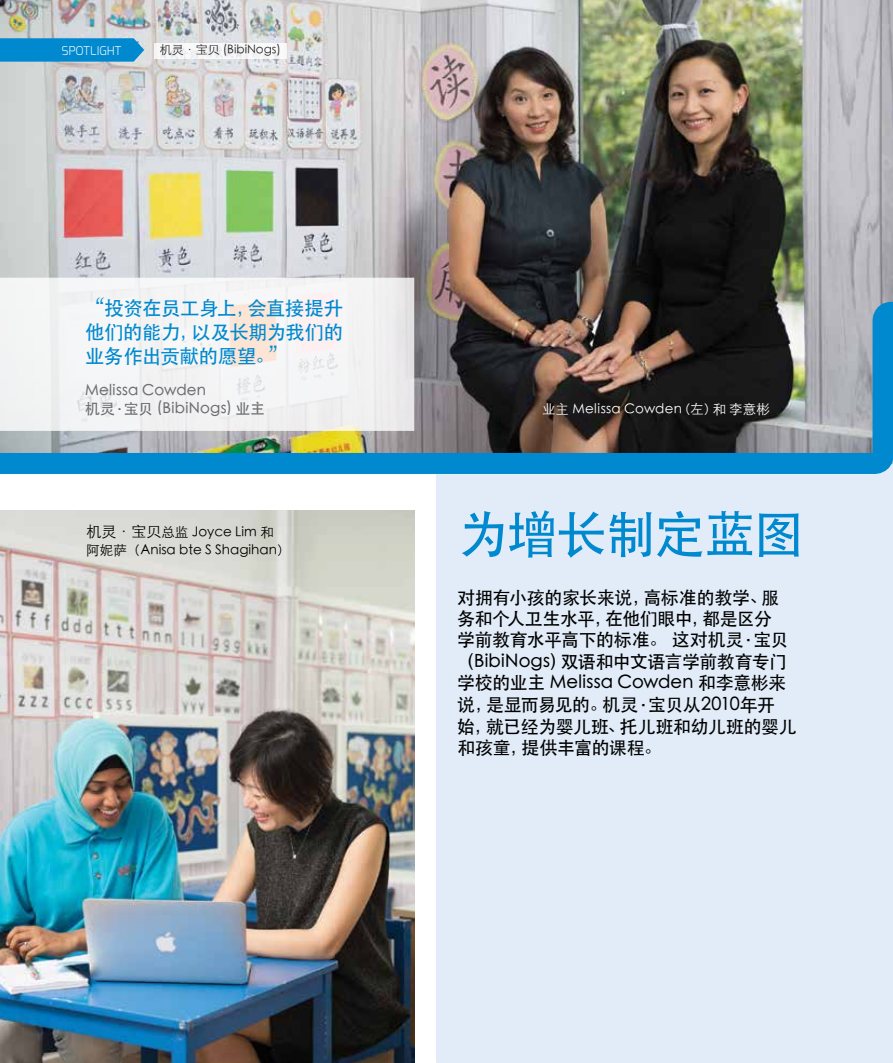
<style>
.page{position:relative;width:893px;height:1063px;background:#fff}
.page>*{position:absolute;margin:0;border:0;box-sizing:border-box;transform-origin:0 0}
.t1{font:500 51px "ST Heiti SC";letter-spacing:-.04em;color:#0089cf}
.t2{font:500 19.5px/24px "ST Heiti SC";letter-spacing:-.03em;color:#0089cf;text-align:justify}
.t3{font:500 18px/21.5px "ST Heiti SC";letter-spacing:-.025em;color:#000}
.t4{font:500 15px/18px "ST Heiti SC";letter-spacing:.02em;color:#6d6e71}
.t5{font:300 13.5px/18px "ST Heiti SC";color:#000}
.t6{font:300 13.5px "ST Heiti SC";letter-spacing:.015em;color:#fff}
.t7{font:300 12px "ST Heiti SC";color:#000}
.t8{font:300 12px "Exo";color:#fff}
.s1{font-size:15px}
</style>
<div class="page">
<div style="left:436px;top:484px;width:457px;height:579px;background:#e1ecf8"></div>
<img style="left:0;top:511px;width:414px;height:552px">
<img style="left:0;top:0;width:893px;height:61px">
<img style="left:0;top:61px;width:893px;height:423px">
<svg style="left:0;top:278px;width:414px;height:153px;fill:#f3f3f3"></svg>
<svg style="left:0;top:38px;width:144px;height:24px"></svg>
<svg style="left:154px;top:43px;width:133px;height:15px"></svg>
<p class="t8" style="left:62px;top:43px;width:62px">SPOTLIGHT</p>
<p class="t7" style="left:160px;top:39px;width:123px">机灵·宝贝 (BibiNogs)</p>
<p class="t2" style="left:85px;top:296px;width:260px">“投资在员工身上，会直接提升他们的能力，以及长期为我们的业务作出贡献的愿望。”</p>
<p class="t4" style="left:85px;top:382px;width:182px">Melissa Cowden<br>机灵·宝贝 (BibiNogs) 业主</p>
<p class="t5" style="left:86px;top:522px;width:205px"><span class="s1">机灵·宝贝</span>总监 Joyce Lim 和阿妮萨（Anisa bte S Shagihan）</p>
<p class="t6" style="left:542px;top:398px;width:229px">业主 Melissa Cowden （左）和 李意彬</p>
<h1 class="t1" style="left:457px;top:506px;width:349px">为增长制定蓝图</h1>
<p class="t3" style="left:457px;top:586px;width:341px">对拥有小孩的家长来说，高标准的教学、服务和个人卫生水平，在他们眼中，都是区分<br>学前教育水平高下的标准。 这对机灵·宝贝（BibiNogs）双语和中文语言学前教育专门学校的业主 Melissa Cowden 和李意彬来说，是显而易见的。机灵·宝贝从2010年开始，就已经为婴儿班、托儿班和幼儿班的婴儿和孩童，提供丰富的课程。</p>
</div>
